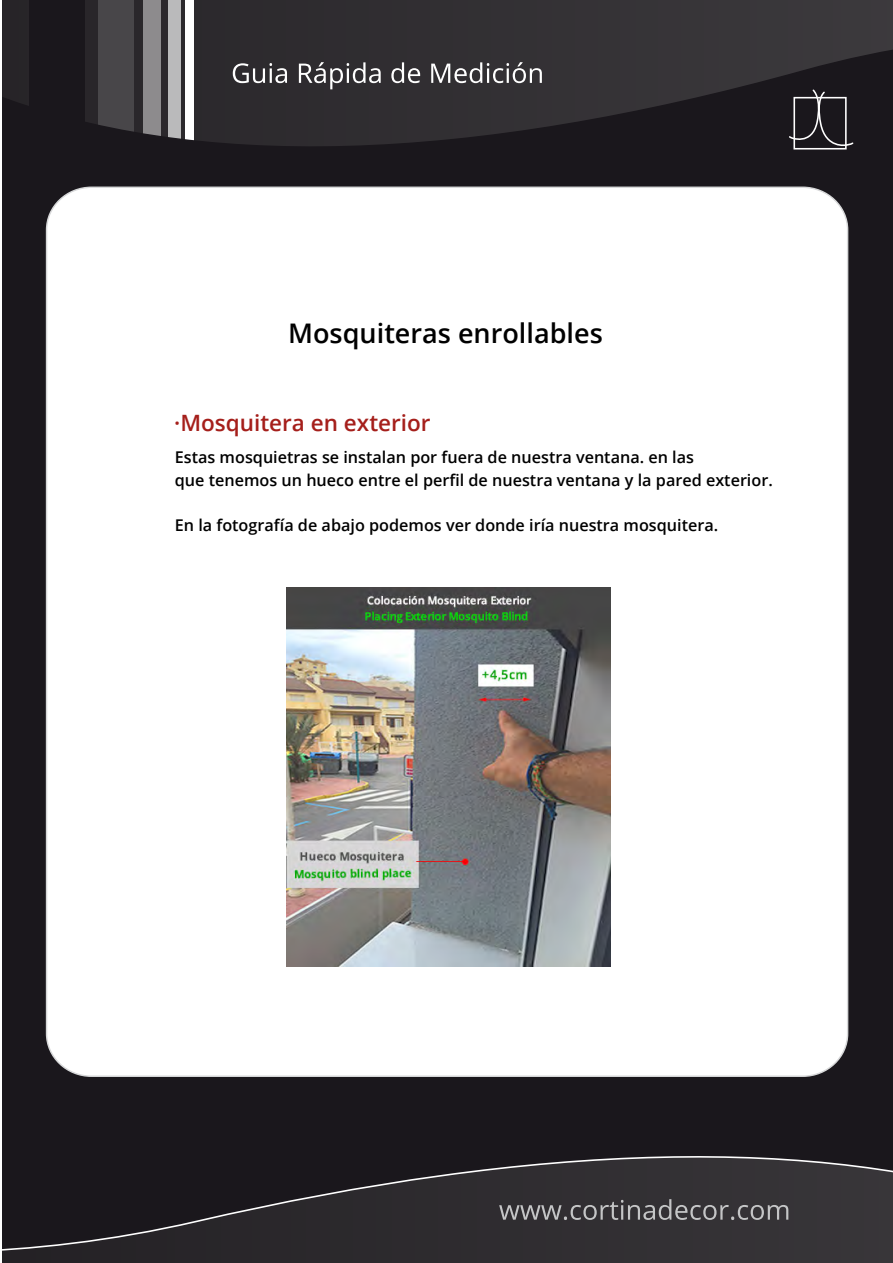
<style>
.page{position:relative;width:893px;height:1263px;background:#fff}
.page>*{position:absolute;margin:0;border:0;box-sizing:border-box;transform-origin:0 0}
.t1{font:600 27px "Open Sans";color:#000}
.t2{font:600 22.5px "Open Sans";color:#a51f1b}
.t3{font:600 16.2px/22.4px "Open Sans";color:#000}
</style>
<div class="page">
<div style="left:2px;top:0;width:891px;height:1263px;background:#1a171c"></div>
<svg style="left:2px;top:1156px;width:891px;height:107px"></svg>
<svg style="left:3px;top:0;width:890px;height:146px"></svg>
<svg style="left:499px;top:1199px;width:289px;height:21px;background:#545255"></svg>
<svg style="left:233px;top:63px;width:54px;height:20px"></svg>
<svg style="left:299px;top:62px;width:82px;height:27px;background:#605e60"></svg>
<svg style="left:391px;top:62px;width:29px;height:21px"></svg>
<svg style="left:431px;top:62px;width:111px;height:21px;background:#6a686b"></svg>
<div style="left:47px;top:187px;width:801px;height:889px;background:#fff;border-radius:44px"></div>
<svg style="left:787px;top:88px;width:68px;height:58px"></svg>
<div style="left:793px;top:97px;width:54px;height:53px;border:2px solid #fff"></div>
<img style="left:286px;top:587px;width:325px;height:379px">
<h1 class="t1" style="left:288px;top:315px;width:316px">Mosquiteras enrollables</h1>
<h2 class="t2" style="left:174px;top:407px;width:258px">·Mosquitera en exterior</h2>
<p class="t3" style="left:175px;top:446px;width:599px">Estas mosquietras se instalan por fuera de nuestra ventana. en las<br>que tenemos un hueco entre el perfil de nuestra ventana y la pared exterior.</p>
<p class="t3" style="left:175px;top:513px;width:545px">En la fotografía de abajo podemos ver donde iría nuestra mosquitera.</p>
</div>
